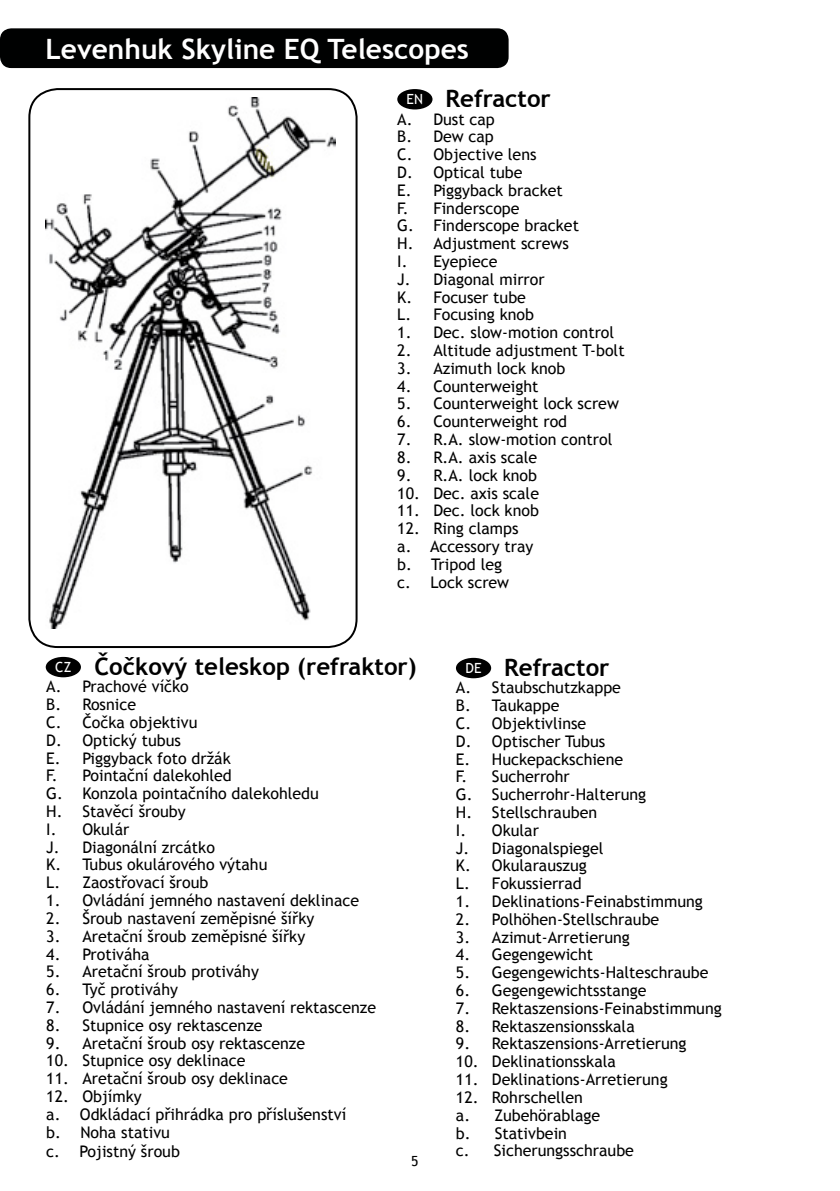
<style>
.page{position:relative;width:840px;height:1191px;background:#fff}
.page>*{position:absolute;margin:0;border:0;box-sizing:border-box;transform-origin:0 0}
.t1{font:700 28px "Trebuchet MS";color:#fff}
.t2{font:700 24px "Trebuchet MS";color:#000}
.t3{font:16px/17.8px "Trebuchet MS";color:#000}
.t4{font:14px "Trebuchet MS";color:#fff}
.t5{font:14px "Trebuchet MS";color:#000}
</style>
<div class="page">
<div style="left:0;top:28px;width:508px;height:40px;background:#000101;border-radius:11px"></div>
<img style="left:46px;top:97px;width:289px;height:532px">
<div style="left:397px;top:89px;width:35px;height:20px;background:#000;border-radius:50%"></div>
<div style="left:46px;top:657px;width:35px;height:20px;background:#000;border-radius:50%"></div>
<div style="left:455px;top:658px;width:36px;height:20px;background:#000;border-radius:50%"></div>
<div style="left:28px;top:88px;width:329px;height:560px;border:2px solid #000;border-radius:28px"></div>
<h1 class="t1" style="left:45px;top:31px;width:425px">Levenhuk Skyline EQ Telescopes</h1>
<h2 class="t2" style="left:445px;top:83px;width:107px">Refractor</h2>
<p class="t3" style="left:397px;top:110px;width:183px">A. Dust cap<br>B. Dew cap<br>C. Objective lens<br>D. Optical tube<br>E. Piggyback bracket<br>F. Finderscope<br>G. Finderscope bracket<br>H. Adjustment screws<br>I. Eyepiece<br>J. Diagonal mirror<br>K. Focuser tube<br>L. Focusing knob</p>
<p class="t3" style="left:397px;top:323px;width:218px">1. Dec. slow-motion control</p>
<p class="t3" style="left:397px;top:341px;width:229px">2. Altitude adjustment T-bolt</p>
<p class="t3" style="left:397px;top:359px;width:169px">3. Azimuth lock knob</p>
<p class="t3" style="left:397px;top:377px;width:143px">4. Counterweight</p>
<p class="t3" style="left:397px;top:395px;width:223px">5. Counterweight lock screw</p>
<p class="t3" style="left:397px;top:412px;width:171px">6. Counterweight rod</p>
<p class="t3" style="left:397px;top:430px;width:216px">7. R.A. slow-motion control</p>
<p class="t3" style="left:397px;top:448px;width:141px">8. R.A. axis scale</p>
<p class="t3" style="left:397px;top:466px;width:141px">9. R.A. lock knob</p>
<p class="t3" style="left:397px;top:484px;width:143px">10. Dec. axis scale</p>
<p class="t3" style="left:397px;top:501px;width:143px">11. Dec. lock knob</p>
<p class="t3" style="left:397px;top:519px;width:138px">12. Ring clamps a. Accessory tray b. Tripod leg<br>c. Lock screw</p>
<p class="t4" style="left:406px;top:91px;width:18px">EN</p>
<h2 class="t2" style="left:94px;top:651px;width:323px">Čočkový teleskop (refraktor)</h2>
<p class="t3" style="left:46px;top:677px;width:274px">A. Prachové víčko<br>B. Rosnice<br>C. Čočka objektivu<br>D. Optický tubus<br>E. Piggyback foto držák<br>F. Pointační dalekohled<br>G. Konzola pointačního dalekohledu<br>H. Stavěcí šrouby<br>I. Okulár<br>J. Diagonální zrcátko<br>K. Tubus okulárového výtahu<br>L. Zaostřovací šroub</p>
<p class="t3" style="left:46px;top:891px;width:314px">1. Ovládání jemného nastavení deklinace</p>
<p class="t3" style="left:46px;top:909px;width:269px">2. Šroub nastavení zeměpisné šířky</p>
<p class="t3" style="left:46px;top:927px;width:260px">3. Aretační šroub zeměpisné šířky</p>
<p class="t3" style="left:46px;top:944px;width:105px">4. Protiváha</p>
<p class="t3" style="left:46px;top:962px;width:214px">5. Aretační šroub protiváhy</p>
<p class="t3" style="left:46px;top:980px;width:133px">6. Tyč protiváhy</p>
<p class="t3" style="left:46px;top:998px;width:331px">7. Ovládání jemného nastavení rektascenze</p>
<p class="t3" style="left:46px;top:1016px;width:218px">8. Stupnice osy rektascenze</p>
<p class="t3" style="left:46px;top:1033px;width:260px">9. Aretační šroub osy rektascenze</p>
<p class="t3" style="left:46px;top:1051px;width:200px">10. Stupnice osy deklinace</p>
<p class="t3" style="left:46px;top:1069px;width:243px">11. Aretační šroub osy deklinace</p>
<p class="t3" style="left:46px;top:1087px;width:301px">12. Objímky<br>a. Odkládací přihrádka pro příslušenství b. Noha stativu<br>c. Pojistný šroub</p>
<p class="t4" style="left:55px;top:658px;width:18px">СZ</p>
<h2 class="t2" style="left:504px;top:652px;width:107px">Refractor</h2>
<p class="t3" style="left:455px;top:678px;width:192px">A. Staubschutzkappe<br>B. Taukappe<br>C. Objektivlinse<br>D. Optischer Tubus<br>E. Huckepackschiene<br>F. Sucherrohr<br>G. Sucherrohr-Halterung<br>H. Stellschrauben<br>I. Okular<br>J. Diagonalspiegel<br>K. Okularauszug<br>L. Fokussierrad</p>
<p class="t3" style="left:455px;top:892px;width:248px">1. Deklinations-Feinabstimmung</p>
<p class="t3" style="left:455px;top:910px;width:205px">2. Polhöhen-Stellschraube</p>
<p class="t3" style="left:455px;top:928px;width:175px">3. Azimut-Arretierung</p>
<p class="t3" style="left:455px;top:945px;width:139px">4. Gegengewicht</p>
<p class="t3" style="left:455px;top:963px;width:254px">5. Gegengewichts-Halteschraube</p>
<p class="t3" style="left:455px;top:981px;width:192px">6. Gegengewichtsstange</p>
<p class="t3" style="left:455px;top:999px;width:267px">7. Rektaszensions-Feinabstimmung</p>
<p class="t3" style="left:455px;top:1017px;width:180px">8. Rektaszensionsskala</p>
<p class="t3" style="left:455px;top:1034px;width:232px">9. Rektaszensions-Arretierung</p>
<p class="t3" style="left:455px;top:1052px;width:161px">10. Deklinationsskala</p>
<p class="t3" style="left:455px;top:1070px;width:213px">11. Deklinations-Arretierung</p>
<p class="t3" style="left:455px;top:1088px;width:179px">12. Rohrschellen<br>a. Zubehörablage<br>b. Stativbein<br>c. Sicherungsschraube</p>
<p class="t4" style="left:465px;top:659px;width:18px">DE</p>
<p class="t5" style="left:411px;top:1152px;width:9px">5</p>
</div>
